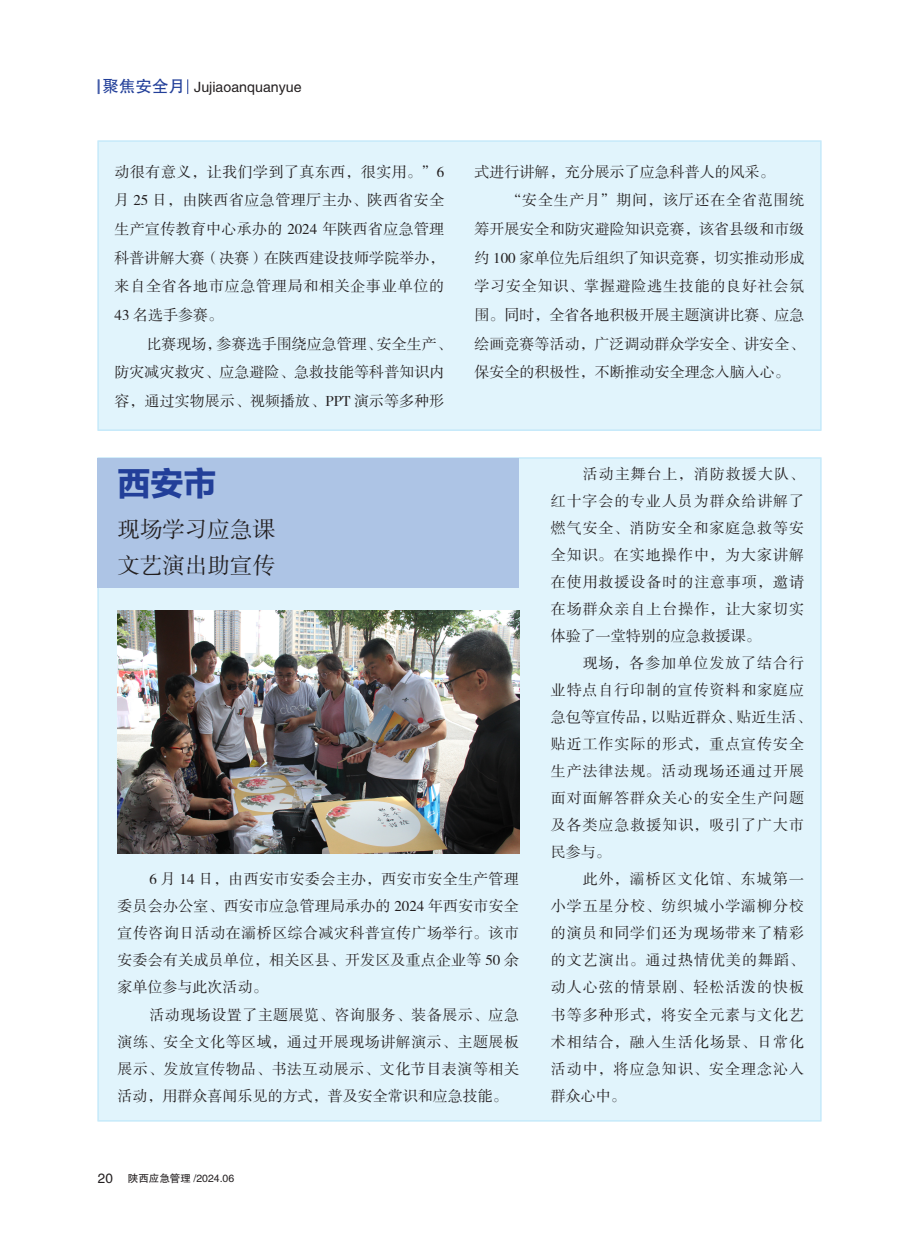
<style>
.page{position:relative;width:919px;height:1238px;background:#fff}
.page>*{position:absolute;margin:0;border:0;box-sizing:border-box;transform-origin:0 0}
.大标题{font:33px "FZLTDHK GBK1 0";color:#223f99}
.副标题{font:22.5px "FZSSK GBK1 0";color:#231f20}
.正文{font:15px/27px "FZSSK GBK1 0";letter-spacing:.01em;color:#231f20;text-align:justify}
.正文-2{font:15px/27px "FZSSK GBK1 0";letter-spacing:.065em;color:#231f20}
.t1{font:14.25px "FZHTK GBK1 0";color:#231f20}
.t2{font:10.5px "FZHTK GBK1 0";color:#231f20}
.s1{font-size:16.5px;color:#223f99}
.s2{font-size:13.5px}
</style>
<div class="page">
<svg style="left:187px;top:79px;width:1px;height:15px"></svg>
<svg style="left:98px;top:79px;width:2px;height:15px"></svg>
<div style="left:98px;top:457px;width:723px;height:664px;background:#e1f4fc"></div>
<div style="left:98px;top:458px;width:421px;height:129px;background:#adc4e5"></div>
<img style="left:118px;top:610px;width:401px;height:243px">
<div style="left:100px;top:141px;width:721px;height:289px;background:#e1f4fc"></div>
<p class="t1" style="left:102px;top:79px;width:201px"><span class="s1">聚焦安全月</span> Jujiaoanquanyue</p>
<p class="正文" style="left:115px;top:158px;width:331px;line-height:28.7px">动很有意义，让我们学到了真东西，很实用。”6月 25 日，由陕西省应急管理厅主办、陕西省安全生产宣传教育中心承办的 2024 年陕西省应急管理科普讲解大赛（决赛）在陕西建设技师学院举办，来自全省各地市应急管理局和相关企事业单位的43 名选手参赛。</p>
<p class="正文" style="left:115px;top:330px;width:339px;line-height:28.7px;text-align:left;text-indent:32px">比赛现场，参赛选手围绕应急管理、安全生产、防灾减灾救灾、应急避险、急救技能等科普知识内容，通过实物展示、视频播放、PPT 演示等多种形</p>
<p class="正文" style="left:474px;top:159px;width:302px">式进行讲解，充分展示了应急科普人的风采。</p>
<p class="正文" style="left:474px;top:187px;width:331px;line-height:28.7px;text-indent:32px">“安全生产月”期间，该厅还在全省范围统筹开展安全和防灾避险知识竞赛，该省县级和市级约 100 家单位先后组织了知识竞赛，切实推动形成学习安全知识、掌握避险逃生技能的良好社会氛围。同时，全省各地积极开展主题演讲比赛、应急绘画竞赛等活动，广泛调动群众学安全、讲安全、保安全的积极性，不断推动安全理念入脑入心。</p>
<p class="大标题" style="left:118px;top:465px;width:100px">西安市</p>
<p class="副标题" style="left:118px;top:517px;width:159px">现场学习应急课</p>
<p class="副标题" style="left:118px;top:553px;width:159px">文艺演出助宣传</p>
<p class="正文" style="left:118px;top:866px;width:403px;text-indent:32px">6 月 14 日，由西安市安委会主办，西安市安全生产管理委员会办公室、西安市应急管理局承办的 2024 年西安市安全宣传咨询日活动在灞桥区综合减灾科普宣传广场举行。该市安委会有关成员单位，相关区县、开发区及重点企业等 50 余家单位参与此次活动。</p>
<p class="正文" style="left:118px;top:1001px;width:403px;text-indent:32px">活动现场设置了主题展览、咨询服务、装备展示、应急演练、安全文化等区域，通过开展现场讲解演示、主题展板展示、发放宣传物品、书法互动展示、文化节目表演等相关活动，用群众喜闻乐见的方式，普及安全常识和应急技能。</p>
<p class="t2" style="left:98px;top:1172px;width:138px"><span class="s2">20</span> 陕西应急管理 /2024.06</p>
<p class="正文" style="left:550px;top:461px;width:255px;text-indent:32px">活动主舞台上，消防救援大队、红十字会的专业人员为群众给讲解了燃气安全、消防安全和家庭急救等安全知识。在实地操作中，为大家讲解在使用救援设备时的注意事项，邀请在场群众亲自上台操作，让大家切实体验了一堂特别的应急救援课。</p>
<p class="正文-2" style="left:550px;top:650px;width:262px;text-indent:32px">现场，各参加单位发放了结合行业特点自行印制的宣传资料和家庭应急包等宣传品，以贴近群众、贴近生活、贴近工作实际的形式，重点宣传安全生产法律法规。活动现场还通过开展面对面解答群众关心的安全生产问题及各类应急救援知识，吸引了广大市民参与。</p>
<p class="正文" style="left:550px;top:866px;width:255px;text-indent:32px">此外，灞桥区文化馆、东城第一小学五星分校、纺织城小学灞柳分校的演员和同学们还为现场带来了精彩的文艺演出。通过热情优美的舞蹈、动人心弦的情景剧、轻松活泼的快板书等多种形式，将安全元素与文化艺术相结合，融入生活化场景、日常化活动中，将应急知识、安全理念沁入群众心中。</p>
</div>
